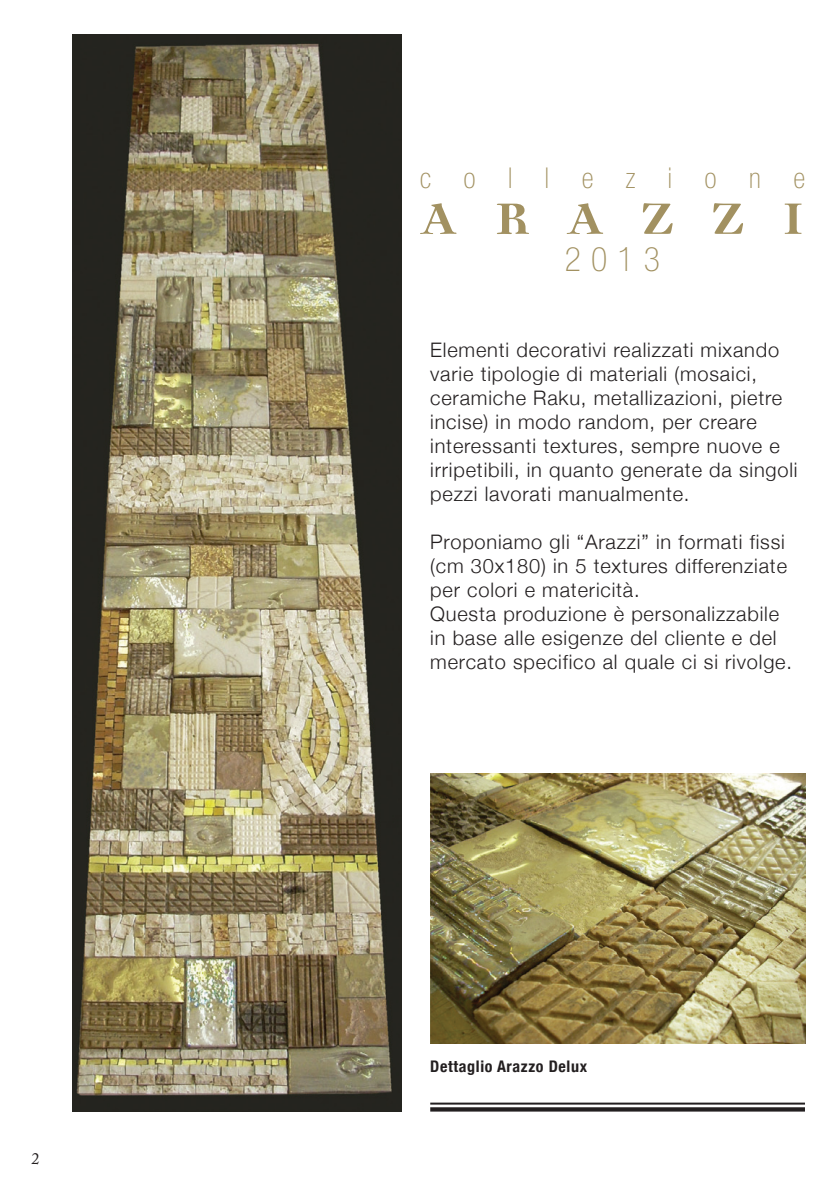
<style>
.page{position:relative;width:840px;height:1191px;background:#fff}
.page>*{position:absolute;margin:0;border:0;box-sizing:border-box;transform-origin:0 0}
.t1{font:700 71.2px "Democratica";letter-spacing:.515em;color:#a29161}
.t2{font:100 condensed 33.8px "Helvetica Neue";color:#a29161}
.t3{font:100 condensed 28.8px "Helvetica Neue";letter-spacing:1.13em;color:#a29161}
.t4{font:300 20px/24px "Helvetica Neue";letter-spacing:.04em;color:#231f20}
.t5{font:700 condensed 16px "Helvetica Neue";letter-spacing:.04em;color:#231f20}
.t6{font:16px "Adobe Caslon Pro";color:#231f20}
</style>
<div class="page">
<img style="left:72px;top:34px;width:329px;height:1077px">
<hr style="left:430px;top:1102px;width:374px;height:2px;background:#231f20">
<svg style="left:430px;top:1107px;width:374px;height:4px"></svg>
<img style="left:430px;top:773px;width:375px;height:270px">
<p class="t6" style="left:31px;top:1148px;width:9px">2</p>
<h3 class="t3" style="left:420px;top:161px;width:386px">collezione</h3>
<h1 class="t1" style="left:420px;top:181px;width:386px">arazzi</h1>
<h2 class="t2" style="left:564px;top:240px;width:97px">2013</h2>
<p class="t4" style="left:430px;top:337px;width:369px">Elementi decorativi realizzati mixando varie tipologie di materiali (mosaici, ceramiche Raku, metallizazioni, pietre incise) in modo random, per creare interessanti textures, sempre nuove e irripetibili, in quanto generate da singoli pezzi lavorati manualmente.</p>
<p class="t4" style="left:430px;top:529px;width:363px">Proponiamo gli “Arazzi” in formati fissi (cm 30x180) in 5 textures differenziate per colori e matericità.<br>Questa produzione è personalizzabile in base alle esigenze del cliente e del mercato specifico al quale ci si rivolge.</p>
<p class="t5" style="left:430px;top:1056px;width:158px">Dettaglio Arazzo Delux</p>
</div>
